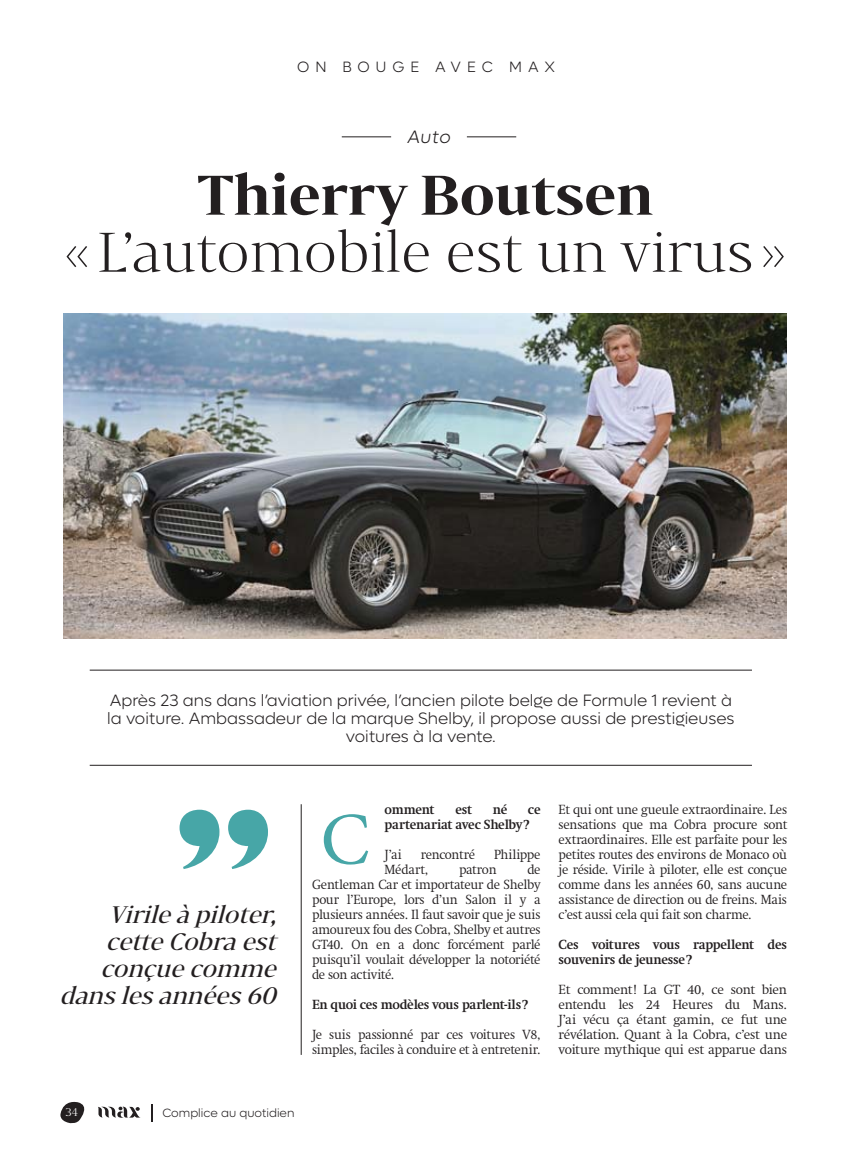
<style>
.page{position:relative;width:851px;height:1170px;background:#fff}
.page>*{position:absolute;margin:0;border:0;box-sizing:border-box;transform-origin:0 0}
.t1{font:700 196.5px "Bw Darius";color:#47a6a7}
.t2{font:74.1px "Minion Pro";color:#47a6a7}
.t3{font:300 52.5px "Bw Darius";color:#231f20}
.t4{font:700 52.5px "Bw Darius";color:#231f20}
.t5{font:italic 22.5px/27px "Bw Darius";color:#231f20;text-align:right}
.t6{font:italic 300 18px "Lufga";color:#231f20}
.t7{font:300 16.5px/18px "Lufga";color:#231f20;text-align:center}
.t8{font:300 15px "Lufga";letter-spacing:.4em;color:#231f20}
.t9{font:300 13.5px/15px "Swift LT Std";letter-spacing:-.02em;color:#231f20;text-align:justify;scale:.96 1}
.t10{font:300 13.5px/15px "Swift LT Std";letter-spacing:-.02em;color:#231f20;text-align:justify}
.t11{font:700 13.5px/15px "Swift LT Std";letter-spacing:-.02em;color:#231f20;scale:.96 1}
.t12{font:300 12px "Lufga";color:#231f20}
.t13{font:300 10.5px "Bw Darius";color:#fff}
</style>
<div class="page">
<svg style="left:60px;top:1101px;width:25px;height:23px"></svg>
<img style="left:64px;top:313px;width:722px;height:325px">
<hr style="left:342px;top:137px;width:49px;height:1px;background:#231f20">
<hr style="left:467px;top:137px;width:49px;height:1px;background:#231f20">
<hr style="left:90px;top:669px;width:661px;height:1px;background:#231f20">
<hr style="left:90px;top:765px;width:661px;height:1px;background:#231f20">
<hr style="left:301px;top:804px;width:1px;height:250px;background:#231f20">
<svg style="left:151px;top:1104px;width:1px;height:17px"></svg>
<svg style="left:98px;top:1106px;width:42px;height:11px"></svg>
<p class="t8" style="left:297px;top:62px;width:260px">ON BOUGE AVEC MAX</p>
<h3 class="t6" style="left:407px;top:131px;width:45px">Auto</h3>
<h3 class="t4" style="left:197px;top:166px;width:457px">Thierry Boutsen</h3>
<h3 class="t3" style="left:64px;top:223px;width:723px">« L’automobile est un virus »</h3>
<p class="t7" style="left:107px;top:692px;width:628px">Après 23 ans dans l’aviation privée, l’ancien pilote belge de Formule 1 revient à la voiture. Ambassadeur de la marque Shelby, il propose aussi de prestigieuses voitures à la vente.</p>
<h1 class="t1" style="left:276px;top:904px;width:106px;rotate:-180deg">“</h1>
<h3 class="t5" style="left:59px;top:901px;width:223px">Virile à p iloter, cette Cobra est conçue comme dans les années 60</h3>
<p class="t11" style="left:384px;top:801px;width:54px">omment</p>
<p class="t11" style="left:455px;top:801px;width:19px">est</p>
<p class="t11" style="left:493px;top:801px;width:16px">né</p>
<p class="t11" style="left:384px;top:801px;width:164px;text-indent:143px">ce partenariat avec Shelby ?</p>
<p class="t9" style="left:384px;top:848px;width:19px">J’ai</p>
<p class="t9" style="left:420px;top:848px;width:58px">rencontré</p>
<p class="t9" style="left:494px;top:848px;width:50px">Philippe</p>
<p class="t9" style="left:384px;top:863px;width:47px">Médart,</p>
<p class="t9" style="left:459px;top:863px;width:41px">patron</p>
<h2 class="t2" style="left:320px;top:794px;width:51px">C</h2>
<p class="t9" style="left:312px;top:863px;width:239px;text-indent:215px">de Gentleman Car et importateur de Shelby pour l’Europe, lors d’un Salon il y a plusieurs années. Il faut savoir que je suis amoureux fou des Cobra, Shelby et autres GT40. On en a donc forcément parlé puisqu’il voulait développer la notoriété de son activité.</p>
<p class="t11" style="left:312px;top:996px;width:227px">En quoi ces modèles vous parlent-ils ?</p>
<p class="t9" style="left:312px;top:1028px;width:239px">Je suis passionné par ces voitures V8, simples, faciles à conduire et à entretenir.</p>
<p class="t9" style="left:558px;top:803px;width:239px">Et qui ont une gueule extraordinaire. Les sensations que ma Cobra procure sont extraordinaires. Elle est parfaite pour les petites routes des environs de Monaco où je réside. Virile à piloter, elle est conçue comme dans les années 60, sans aucune assistance de direction ou de freins. Mais c’est aussi cela qui fait son charme.</p>
<p class="t11" style="left:558px;top:936px;width:239px">Ces voitures vous rappellent des souvenirs de jeunesse ?</p>
<p class="t10" style="left:558px;top:983px;width:230px">Et comment ! La GT 40, ce sont bien entendu les 24 Heures du Mans.<br>J’ai vécu ça étant gamin, ce fut une révélation. Quant à la Cobra, c’est une voiture mythique qui est apparue dans</p>
<p class="t13" style="left:65px;top:1106px;width:14px">34</p>
<p class="t12" style="left:162px;top:1108px;width:134px">Complice au quotidien</p>
</div>
